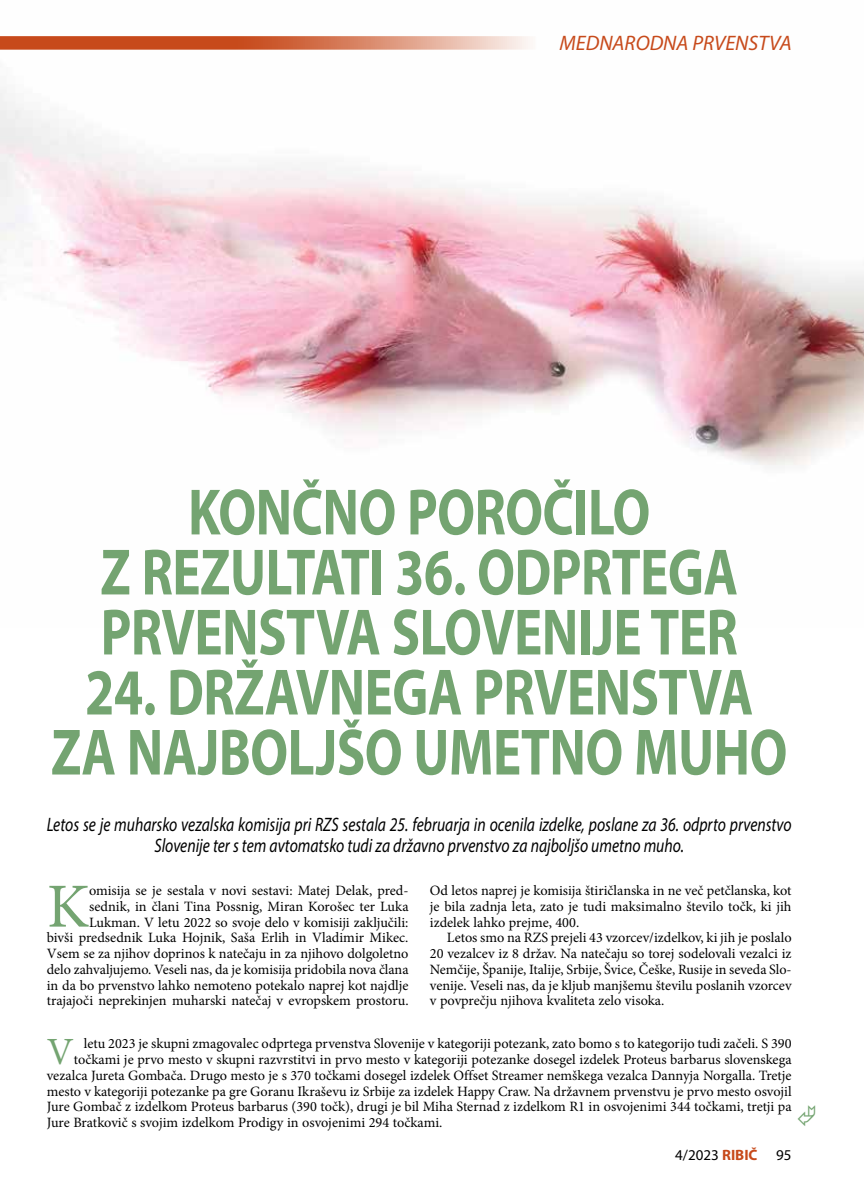
<style>
.page{position:relative;width:864px;height:1191px;background:#fff}
.page>*{position:absolute;margin:0;border:0;box-sizing:border-box;transform-origin:0 0}
.t1{font:700 66px/60px "Myriad Pro";letter-spacing:-.01em;color:#74a471;text-align:center;scale:.8 1}
.t2{font:62.7px "Minion Pro";color:#74a471}
.t3{font:38.55px "Minion Pro";color:#74a471}
.t4{font:italic 21px "Myriad Pro";color:#c74a1b}
.t5{font:italic 19.5px/21px "Myriad Pro";color:#000;text-align:center;scale:.8 1}
.t6{font:15px "Myriad Pro";color:#000}
.t7{font:14.25px/15.8px "Minion Pro";color:#000;text-align:justify}
.s1{font-weight:700;color:#c74a1b}
</style>
<div class="page">
<img style="left:0;top:89px;width:863px;height:377px">
<svg style="left:0;top:36px;width:530px;height:14px;background:#d57956"></svg>
<h3 class="t4" style="left:559px;top:30px;width:233px">MEDNARODNA PRVENSTVA</h3>
<h1 class="t1" style="left:100px;top:480px;width:798px">KONČNO POROČILO<br>Z REZULTATI 36. ODPRTEGA<br>PRVENSTVA SLOVENIJE TER</h1>
<h1 class="t1" style="left:51px;top:660px;width:921px">24. DRŽAVNEGA PRVENSTVA<br>ZA NAJBOLJŠO UMETNO MUHO</h1>
<h3 class="t5" style="left:47px;top:814px;width:932px">Letos se je muharsko vezalska komisija pri RZS sestala 25. februarja in ocenila izdelke, poslane za 36. odprto prvenstvo<br>Slovenije ter s tem avtomatsko tudi za državno prvenstvo za najboljšo umetno muho.</h3>
<p class="t7" style="left:47px;top:882px;width:363px;text-align:right">omisija se je sestala v novi sestavi: Matej Delak, pred&shy;sednik, in člani Tina Possnig, Miran Korošec ter Luka Lukman. V letu 2022 so svoje delo v komisiji zaključili:<br>bivši predsednik Luka Hojnik, Saša Erlih in Vladimir Mikec.<br>Vsem se za njihov doprinos k natečaju in za njihovo dolgoletno delo zahvaljujemo. Veseli nas, da je komisija pridobila nova člana in da bo prvenstvo lahko nemoteno potekalo naprej kot najdlje trajajoči neprekinjen muharski natečaj v evropskem prostoru.</p>
<p class="t7" style="left:429px;top:882px;width:363px">Od letos naprej je komisija štiričlanska in ne več petčlanska, kot je bila zadnja leta, zato je tudi maksimalno število točk, ki jih izdelek lahko prejme, 400.</p>
<h2 class="t2" style="left:47px;top:864px;width:44px">K</h2>
<p class="t7" style="left:429px;top:930px;width:363px;text-indent:17px">Letos smo na RZS prejeli 43 vzorcev/izdelkov, ki jih je poslalo 20 vezalcev iz 8 držav. Na natečaju so torej sodelovali vezalci iz Nemčije, Španije, Italije, Srbije, Švice, Češke, Rusije in seveda Slo&shy;venije. Veseli nas, da je kljub manjšemu številu poslanih vzorcev v povprečju njihova kvaliteta zelo visoka.</p>
<h3 class="t3" style="left:47px;top:1025px;width:29px">V</h3>
<p class="t7" style="left:84px;top:1035px;width:709px">letu 2023 je skupni zmagovalec odprtega prvenstva Slovenije v kategoriji potezank, zato bomo s to kategorijo tudi začeli. S 390</p>
<p class="t7" style="left:74px;top:1051px;width:719px">točkami je prvo mesto v skupni razvrstitvi in prvo mesto v kategoriji potezanke dosegel izdelek Proteus barbarus slovenskega</p>
<p class="t7" style="left:47px;top:1067px;width:746px">vezalca Jureta Gombača. Drugo mesto je s 370 točkami dosegel izdelek Offset Streamer nemškega vezalca Dannyja Norgalla. Tretje</p>
<p class="t7" style="left:47px;top:1083px;width:746px">mesto v kategoriji potezanke pa gre Goranu Ikraševu iz Srbije za izdelek Happy Craw. Na državnem prvenstvu je prvo mesto osvojil</p>
<p class="t7" style="left:47px;top:1099px;width:746px">Jure Gombač z izdelkom Proteus barbarus (390 točk), drugi je bil Miha Sternad z izdelkom R1 in osvojenimi 344 točkami, tretji pa</p>
<p class="t7" style="left:47px;top:1114px;width:397px">Jure Bratkovič s svojim izdelkom Prodigy in osvojenimi 294 točkami.</p>
<p class="t6" style="left:675px;top:1145px;width:118px">4/2023 <span class="s1">RIBIČ</span> 95</p>
</div>
